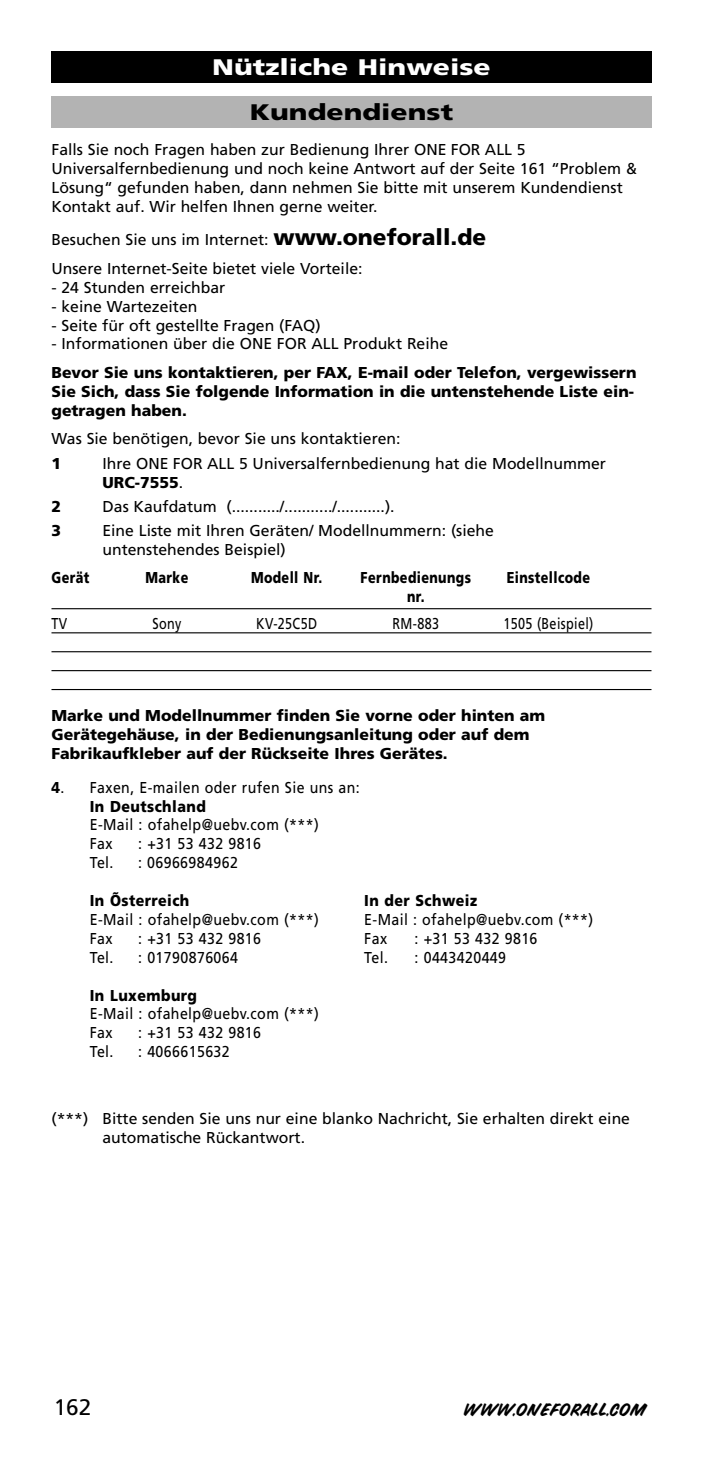
<style>
.page{position:relative;width:703px;height:1468px;background:#fff}
.page>*{position:absolute;margin:0;border:0;box-sizing:border-box;transform-origin:0 0}
.t1{font:900 22.5px "Frutiger";color:#fff;scale:1.25 1}
.t2{font:900 22.5px "Frutiger";color:#000;scale:1.25 1}
.t3{font:22.5px "Frutiger";color:#000}
.t4{font:15.75px/18.9px "Frutiger";color:#000}
.t5{font:900 15.75px/18.9px "Frutiger";color:#000}
.t6{font:15.75px/18.9px "Frutiger";letter-spacing:.03em;color:#000;scale:.9 1}
.t7{font:900 15.75px "Frutiger";letter-spacing:.03em;color:#000;scale:.8 1}
.t8{font:900 15.75px "Frutiger";letter-spacing:.03em;color:#000;scale:.9 1}
.t9{font:15.75px "Frutiger";color:#000;scale:.9 1}
.t10{font:15.75px "Frutiger";color:#000;scale:.8 1}
.t11{font:15.75px "Frutiger";letter-spacing:.03em;color:#000;scale:.8 1}
.t12{font:900 15.75px "Frutiger";color:#000;scale:.8 1}
.t13{font:13.5px "Snyder Speed";letter-spacing:.035em;color:#000}
.s1{font-weight:900;font-size:22.5px}
.s2{font-weight:900}
</style>
<div class="page">
<svg style="left:51px;top:51px;width:601px;height:640px"></svg>
<h1 class="t1" style="left:212px;top:58px;width:224px">Nützliche Hinweise</h1>
<h1 class="t2" style="left:250px;top:104px;width:164px">Kundendienst</h1>
<p class="t4" style="left:51px;top:141px;width:587px">Falls Sie noch Fragen haben zur Bedienung Ihrer ONE FOR ALL 5<br>Universalfernbedienung und noch keine Antwort auf der Seite 161 “Problem &amp; Lösung“ gefunden haben, dann nehmen Sie bitte mit unserem Kundendienst Kontakt auf. Wir helfen Ihnen gerne weiter.</p>
<p class="t4" style="left:51px;top:227px;width:436px;line-height:28.6px">Besuchen Sie uns im Internet: <span class="s1">www.oneforall.de<br></span>Unsere Internet-Seite bietet viele Vorteile:</p>
<p class="t4" style="left:51px;top:279px;width:175px">- 24 Stunden erreichbar</p>
<p class="t4" style="left:51px;top:298px;width:147px">- keine Wartezeiten</p>
<p class="t4" style="left:51px;top:317px;width:270px">- Seite für oft gestellte Fragen (FAQ)</p>
<p class="t4" style="left:51px;top:336px;width:398px">- Informationen über die ONE FOR ALL Produkt Reihe</p>
<p class="t5" style="left:51px;top:364px;width:586px">Bevor Sie uns kontaktieren, per FAX, E-mail oder Telefon, vergewissern<br>Sie Sich, dass Sie folgende Information in die untenstehende Liste ein&shy;getragen haben.</p>
<p class="t4" style="left:51px;top:431px;width:350px">Was Sie benötigen, bevor Sie uns kontaktieren:</p>
<p class="t5" style="left:51px;top:455px;width:11px">1</p>
<p class="t4" style="left:102px;top:455px;width:505px">Ihre ONE FOR ALL 5 Universalfernbedienung hat die Modellnummer<br><span class="s2">URC-7555</span>.</p>
<p class="t5" style="left:51px;top:498px;width:11px">2</p>
<p class="t4" style="left:102px;top:498px;width:293px">Das Kaufdatum (.........../.........../...........).</p>
<p class="t5" style="left:51px;top:522px;width:11px">3</p>
<p class="t4" style="left:102px;top:522px;width:393px">Eine Liste mit Ihren Geräten/ Modellnummern: (siehe untenstehendes Beispiel)</p>
<p class="t12" style="left:51px;top:571px;width:49px">Gerät</p>
<p class="t12" style="left:145px;top:571px;width:55px">Marke</p>
<p class="t7" style="left:251px;top:571px;width:91px">Modell Nr.</p>
<p class="t7" style="left:360px;top:571px;width:139px">Fernbedienungs</p>
<p class="t7" style="left:506px;top:571px;width:106px">Einstellcode</p>
<p class="t12" style="left:407px;top:590px;width:23px">nr.</p>
<p class="t10" style="left:51px;top:617px;width:21px">TV</p>
<p class="t10" style="left:152px;top:617px;width:38px">Sony</p>
<p class="t10" style="left:256px;top:617px;width:78px">KV-25C5D</p>
<p class="t10" style="left:392px;top:617px;width:60px">RM-883</p>
<p class="t11" style="left:503px;top:617px;width:114px">1505 (Beispiel)</p>
<p class="t5" style="left:51px;top:707px;width:495px">Marke und Modellnummer finden Sie vorne oder hinten am<br>Gerätegehäuse, in der Bedienungsanleitung oder auf dem<br>Fabrikaufkleber auf der Rückseite Ihres Gerätes.</p>
<p class="t6" style="left:90px;top:779px;width:301px;text-indent:-38px"><span class="s2">4</span>. Faxen, E-mailen oder rufen Sie uns an:<br><span class="s2">In Deutschland</span></p>
<p class="t6" style="left:90px;top:817px;width:256px">E-Mail : ofahelp@uebv.com (***)<br>Fax</p>
<p class="t6" style="left:138px;top:836px;width:138px">: +31 53 432 9816</p>
<p class="t9" style="left:90px;top:856px;width:28px">Tel.</p>
<p class="t6" style="left:138px;top:854px;width:112px">: 06966984962</p>
<p class="t8" style="left:90px;top:894px;width:112px">In Õsterreich</p>
<p class="t8" style="left:364px;top:894px;width:127px">In der Schweiz</p>
<p class="t6" style="left:90px;top:911px;width:256px">E-Mail : ofahelp@uebv.com (***)</p>
<p class="t6" style="left:364px;top:911px;width:256px">E-Mail : ofahelp@uebv.com (***)</p>
<p class="t9" style="left:90px;top:932px;width:27px">Fax</p>
<p class="t6" style="left:138px;top:930px;width:138px">: +31 53 432 9816</p>
<p class="t9" style="left:364px;top:932px;width:27px">Fax</p>
<p class="t6" style="left:414px;top:930px;width:138px">: +31 53 432 9816</p>
<p class="t9" style="left:90px;top:951px;width:28px">Tel.</p>
<p class="t6" style="left:138px;top:949px;width:112px">: 01790876064</p>
<p class="t9" style="left:364px;top:951px;width:28px">Tel.</p>
<p class="t6" style="left:414px;top:949px;width:103px">: 0443420449</p>
<p class="t8" style="left:90px;top:989px;width:121px">In Luxemburg</p>
<p class="t6" style="left:90px;top:1006px;width:256px">E-Mail : ofahelp@uebv.com (***)<br>Fax</p>
<p class="t6" style="left:138px;top:1025px;width:138px">: +31 53 432 9816</p>
<p class="t9" style="left:90px;top:1045px;width:28px">Tel.</p>
<p class="t6" style="left:138px;top:1043px;width:103px">: 4066615632</p>
<p class="t4" style="left:102px;top:1110px;width:529px;text-indent:-51px">(***) Bitte senden Sie uns nur eine blanko Nachricht, Sie erhalten direkt eine automatische Rückantwort.</p>
<h1 class="t3" style="left:54px;top:1398px;width:39px">162</h1>
<p class="t13" style="left:464px;top:1403px;width:184px">WWW.ONEFORALL.COM</p>
</div>
